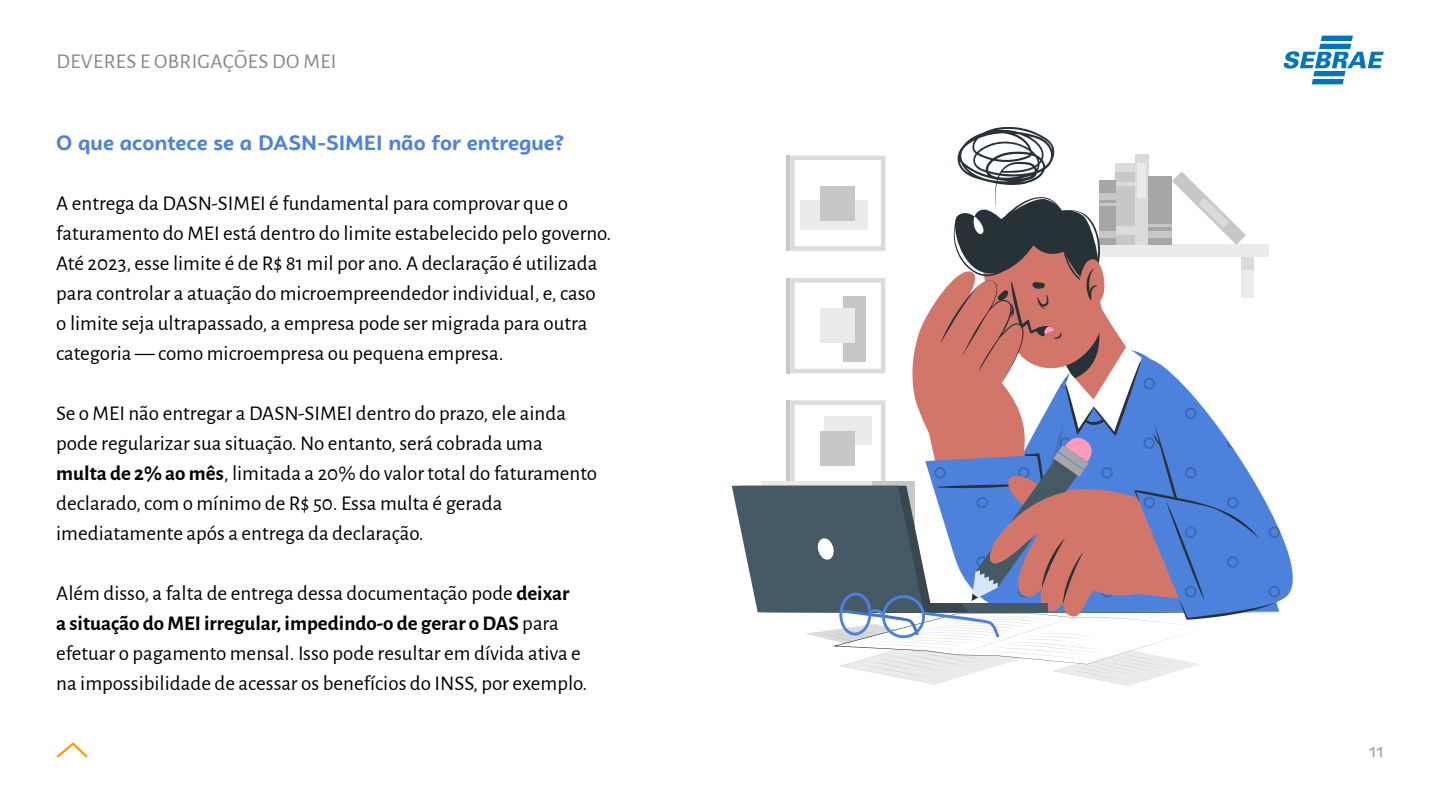
<style>
.page{position:relative;width:1440px;height:810px;background:#fff}
.page>*{position:absolute;margin:0;border:0;box-sizing:border-box;transform-origin:0 0}
.t1{font:21px/30px "Alegreya Sans";color:#000}
.t2{font:700 21px "Campuni";color:#4c81dc}
.t3{font:21px "Alegreya Sans";letter-spacing:.02em;color:#878787}
.t4{font:18px "Campuni";color:#9d9d9c}
.s1{font-weight:700}
</style>
<div class="page">
<svg style="left:56px;top:742px;width:32px;height:16px"></svg>
<svg style="left:1284px;top:36px;width:100px;height:48px"></svg>
<svg style="left:732px;top:126px;width:561px;height:560px"></svg>
<p class="t3" style="left:56px;top:47px;width:282px">DEVERES E OBRIGAÇÕES DO MEI</p>
<p class="t2" style="left:56px;top:129px;width:510px">O que acontece se a DASN-SIMEI não for entregue?</p>
<p class="t1" style="left:56px;top:187px;width:557px">A entrega da DASN-SIMEI é fundamental para comprovar que o faturamento do MEI está dentro do limite estabelecido pelo governo.<br>Até 2023, esse limite é de R$ 81 mil por ano. A declaração é utilizada para controlar a atuação do microempreendedor individual, e, caso o limite seja ultrapassado, a empresa pode ser migrada para outra categoria — como microempresa ou pequena empresa.</p>
<p class="t1" style="left:56px;top:397px;width:542px">Se o MEI não entregar a DASN-SIMEI dentro do prazo, ele ainda pode regularizar sua situação. No entanto, será cobrada uma <span class="s1">multa de 2% ao mês</span>, limitada a 20% do valor total do faturamento declarado, com o mínimo de R$ 50. Essa multa é gerada imediatamente após a entrega da declaração.</p>
<p class="t1" style="left:56px;top:577px;width:533px">Além disso, a falta de entrega dessa documentação pode <span class="s1">deixar<br>a situação do MEI irregular, impedindo-o de gerar o DAS</span> para efetuar o pagamento mensal. Isso pode resultar em dívida ativa e na impossibilidade de acessar os benefícios do INSS, por exemplo.</p>
<p class="t4" style="left:1369px;top:740px;width:16px">11</p>
</div>
